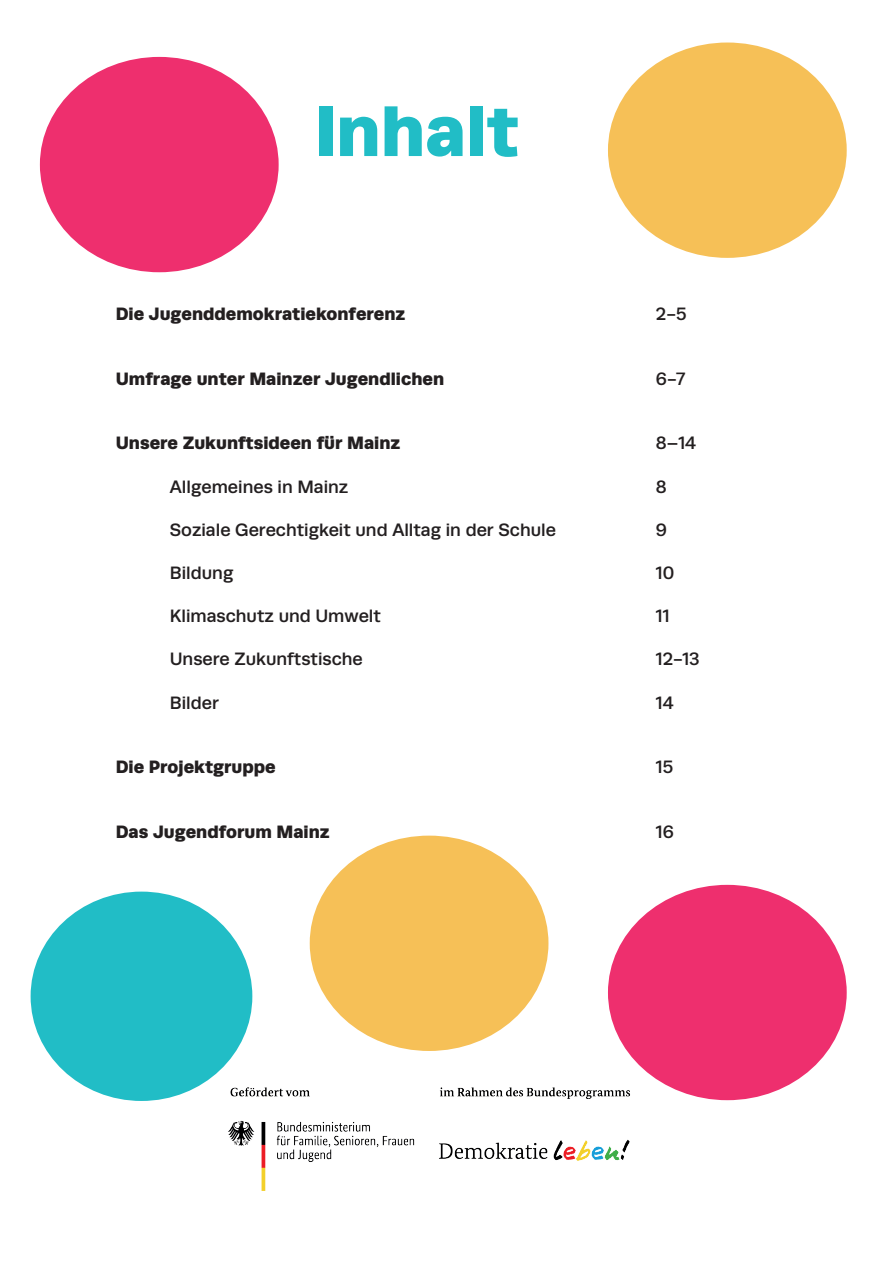
<style>
.page{position:relative;width:893px;height:1263px;background:#fff}
.page>*{position:absolute;margin:0;border:0;box-sizing:border-box;transform-origin:0 0}
.t1{font:900 72px "Runda";color:#21bdc6}
.t2{font:500 18px "Runda";color:#231f20}
.t3{font:900 18px "Runda";color:#231f20}
</style>
<div class="page">
<div style="left:608px;top:885px;width:239px;height:215px;background:#ee2f6e;border-radius:50%"></div>
<div style="left:31px;top:891px;width:221px;height:210px;background:#21bdc6;border-radius:50%"></div>
<img style="left:200px;top:1071px;width:458px;height:120px">
<div style="left:310px;top:836px;width:238px;height:215px;background:#f6c057;border-radius:50%"></div>
<div style="left:40px;top:57px;width:239px;height:215px;background:#ee2f6e;border-radius:50%"></div>
<div style="left:608px;top:43px;width:239px;height:215px;background:#f6c057;border-radius:50%"></div>
<p class="t1" style="left:314px;top:88px;width:206px">Inhalt</p>
<p class="t3" style="left:116px;top:303px;width:291px">Die Jugenddemokratiekonferenz</p>
<p class="t2" style="left:656px;top:303px;width:32px">2-5</p>
<p class="t3" style="left:116px;top:367px;width:330px">Umfrage unter Mainzer Jugendlichen</p>
<p class="t2" style="left:656px;top:368px;width:31px">6-7</p>
<p class="t3" style="left:116px;top:432px;width:286px">Unsere Zukunftsideen für Mainz</p>
<p class="t2" style="left:656px;top:433px;width:42px">8–14</p>
<p class="t2" style="left:170px;top:476px;width:180px">Allgemeines in Mainz</p>
<p class="t2" style="left:656px;top:476px;width:12px">8</p>
<p class="t2" style="left:170px;top:519px;width:388px">Soziale Gerechtigkeit und Alltag in der Schule</p>
<p class="t2" style="left:656px;top:519px;width:13px">9</p>
<p class="t2" style="left:170px;top:562px;width:65px">Bildung</p>
<p class="t2" style="left:656px;top:562px;width:20px">10</p>
<p class="t2" style="left:170px;top:606px;width:213px">Klimaschutz und Umwelt</p>
<p class="t2" style="left:656px;top:606px;width:15px">11</p>
<p class="t2" style="left:170px;top:649px;width:194px">Unsere Zukunftstische</p>
<p class="t2" style="left:656px;top:649px;width:45px">12-13</p>
<p class="t2" style="left:170px;top:692px;width:51px">Bilder</p>
<p class="t2" style="left:656px;top:692px;width:19px">14</p>
<p class="t3" style="left:116px;top:756px;width:161px">Die Projektgruppe</p>
<p class="t2" style="left:656px;top:757px;width:19px">15</p>
<p class="t3" style="left:116px;top:821px;width:215px">Das Jugendforum Mainz</p>
<p class="t2" style="left:656px;top:822px;width:19px">16</p>
</div>
